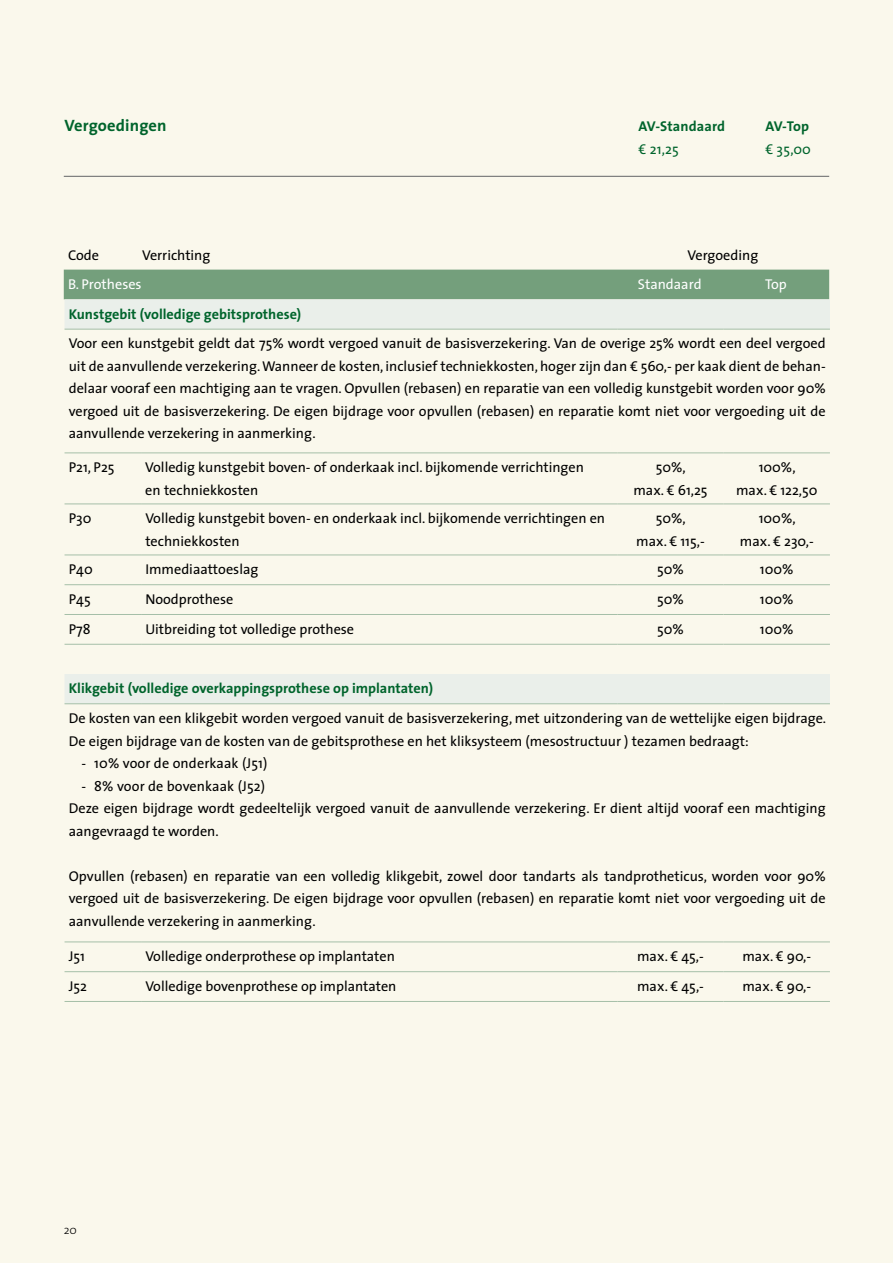
<style>
.page{position:relative;width:893px;height:1263px;background:#faf8ec}
.page>*{position:absolute;margin:0;border:0;box-sizing:border-box;transform-origin:0 0}
.t1{font:700 16.5px "The Sans";letter-spacing:.01em;color:#00642c}
.t2{font:14.25px/22.5px "The Sans";color:#000}
.t3{font:700 14.25px "The Sans";color:#00642c}
.t4{font:14.25px "The Sans";color:#fff}
.t5{font:14.25px "The Sans";letter-spacing:.01em;color:#00642c}
.t6{font:300 12px "The Sans";color:#000}
</style>
<div class="page">
<hr style="left:64px;top:176px;width:765px;height:1px;background:#636466">
<div style="left:64px;top:270px;width:765px;height:29px;background:#749f7c"></div>
<svg style="left:65px;top:299px;width:765px;height:404px"></svg>
<hr style="left:65px;top:453px;width:76px;height:1px;background:#a5bfa8">
<hr style="left:141px;top:453px;width:476px;height:1px;background:#a5bfa8">
<hr style="left:617px;top:453px;width:107px;height:1px;background:#a5bfa8">
<hr style="left:724px;top:453px;width:106px;height:1px;background:#a5bfa8">
<hr style="left:65px;top:504px;width:76px;height:1px;background:#a5bfa8">
<hr style="left:141px;top:504px;width:476px;height:1px;background:#a5bfa8">
<hr style="left:617px;top:504px;width:107px;height:1px;background:#a5bfa8">
<hr style="left:724px;top:504px;width:106px;height:1px;background:#a5bfa8">
<hr style="left:65px;top:555px;width:76px;height:1px;background:#a5bfa8">
<hr style="left:141px;top:555px;width:476px;height:1px;background:#a5bfa8">
<hr style="left:617px;top:555px;width:107px;height:1px;background:#a5bfa8">
<hr style="left:724px;top:555px;width:106px;height:1px;background:#a5bfa8">
<hr style="left:65px;top:584px;width:76px;height:1px;background:#a5bfa8">
<hr style="left:141px;top:584px;width:476px;height:1px;background:#a5bfa8">
<hr style="left:617px;top:584px;width:107px;height:1px;background:#a5bfa8">
<hr style="left:724px;top:584px;width:106px;height:1px;background:#a5bfa8">
<hr style="left:65px;top:614px;width:76px;height:1px;background:#a5bfa8">
<hr style="left:141px;top:614px;width:476px;height:1px;background:#a5bfa8">
<hr style="left:617px;top:614px;width:107px;height:1px;background:#a5bfa8">
<hr style="left:724px;top:614px;width:106px;height:1px;background:#a5bfa8">
<hr style="left:65px;top:942px;width:76px;height:1px;background:#a5bfa8">
<hr style="left:141px;top:942px;width:476px;height:1px;background:#a5bfa8">
<hr style="left:617px;top:942px;width:107px;height:1px;background:#a5bfa8">
<hr style="left:724px;top:942px;width:106px;height:1px;background:#a5bfa8">
<hr style="left:65px;top:971px;width:76px;height:1px;background:#a5bfa8">
<hr style="left:141px;top:971px;width:476px;height:1px;background:#a5bfa8">
<hr style="left:617px;top:971px;width:107px;height:1px;background:#a5bfa8">
<hr style="left:724px;top:971px;width:106px;height:1px;background:#a5bfa8">
<hr style="left:65px;top:329px;width:76px;height:1px;background:#a5bfa8">
<hr style="left:141px;top:329px;width:476px;height:1px;background:#a5bfa8">
<hr style="left:617px;top:329px;width:107px;height:1px;background:#a5bfa8">
<hr style="left:724px;top:329px;width:106px;height:1px;background:#a5bfa8">
<hr style="left:65px;top:644px;width:76px;height:1px;background:#a5bfa8">
<hr style="left:141px;top:644px;width:476px;height:1px;background:#a5bfa8">
<hr style="left:617px;top:644px;width:107px;height:1px;background:#a5bfa8">
<hr style="left:724px;top:644px;width:106px;height:1px;background:#a5bfa8">
<hr style="left:65px;top:703px;width:76px;height:1px;background:#a5bfa8">
<hr style="left:141px;top:703px;width:476px;height:1px;background:#a5bfa8">
<hr style="left:617px;top:703px;width:107px;height:1px;background:#a5bfa8">
<hr style="left:724px;top:703px;width:106px;height:1px;background:#a5bfa8">
<hr style="left:65px;top:1001px;width:76px;height:1px;background:#a5bfa8">
<hr style="left:141px;top:1001px;width:476px;height:1px;background:#a5bfa8">
<hr style="left:617px;top:1001px;width:107px;height:1px;background:#a5bfa8">
<hr style="left:724px;top:1001px;width:106px;height:1px;background:#a5bfa8">
<p class="t1" style="left:65px;top:115px;width:104px">Vergoedingen</p>
<p class="t3" style="left:639px;top:117px;width:88px">AV-Standaard</p>
<p class="t5" style="left:639px;top:140px;width:42px">€ 21,25</p>
<p class="t3" style="left:765px;top:117px;width:45px">AV-Top</p>
<p class="t5" style="left:765px;top:140px;width:47px">€ 35,00</p>
<p class="t2" style="left:68px;top:244px;width:32px">Code</p>
<p class="t2" style="left:142px;top:244px;width:70px">Verrichting</p>
<p class="t2" style="left:687px;top:244px;width:72px">Vergoeding</p>
<p class="t4" style="left:68px;top:275px;width:75px">B. Protheses</p>
<p class="t4" style="left:638px;top:275px;width:65px">Standaard</p>
<p class="t4" style="left:765px;top:275px;width:23px">Top</p>
<p class="t3" style="left:69px;top:305px;width:234px">Kunstgebit (volledige gebitsprothese)</p>
<p class="t2" style="left:69px;top:332px;width:758px;text-align:justify">Voor een kunstgebit geldt dat 75% wordt vergoed vanuit de basisverzekering. Van de overige 25% wordt een deel vergoed uit de aanvullende verzekering. Wanneer de kosten, inclusief techniekkosten, hoger zijn dan € 560,- per kaak dient de behan&shy;delaar vooraf een machtiging aan te vragen. Opvullen (rebasen) en reparatie van een volledig kunstgebit worden voor 90% vergoed uit de basisverzekering. De eigen bijdrage voor opvullen (rebasen) en reparatie komt niet voor vergoeding uit de aanvullende verzekering in aanmerking.</p>
<p class="t2" style="left:69px;top:456px;width:47px">P21, P25</p>
<p class="t2" style="left:145px;top:456px;width:440px">Volledig kunstgebit boven- of onderkaak incl. bijkomende verrichtingen en techniekkosten</p>
<p class="t2" style="left:633px;top:456px;width:76px;text-align:center">50%,<br>max. € 61,25</p>
<p class="t2" style="left:736px;top:456px;width:83px;text-align:center">100%,<br>max. € 122,50</p>
<p class="t2" style="left:69px;top:507px;width:24px">P30</p>
<p class="t2" style="left:145px;top:507px;width:461px">Volledig kunstgebit boven- en onderkaak incl. bijkomende verrichtingen en techniekkosten</p>
<p class="t2" style="left:636px;top:507px;width:70px;text-align:center">50%,<br>max. € 115,-</p>
<p class="t2" style="left:740px;top:507px;width:75px;text-align:center">100%,<br>max. € 230,-</p>
<p class="t2" style="left:69px;top:558px;width:25px">P40</p>
<p class="t2" style="left:145px;top:558px;width:115px">Immediaattoeslag</p>
<p class="t2" style="left:657px;top:558px;width:28px">50%</p>
<p class="t2" style="left:760px;top:558px;width:35px">100%</p>
<p class="t2" style="left:69px;top:588px;width:23px">P45</p>
<p class="t2" style="left:145px;top:588px;width:90px">Noodprothese</p>
<p class="t2" style="left:657px;top:588px;width:28px">50%</p>
<p class="t2" style="left:760px;top:588px;width:35px">100%</p>
<p class="t2" style="left:69px;top:618px;width:23px">P78</p>
<p class="t2" style="left:145px;top:618px;width:210px">Uitbreiding tot volledige prothese</p>
<p class="t2" style="left:657px;top:618px;width:28px">50%</p>
<p class="t2" style="left:760px;top:618px;width:35px">100%</p>
<p class="t3" style="left:69px;top:679px;width:366px">Klikgebit (volledige overkappingsprothese op implantaten)</p>
<p class="t2" style="left:69px;top:707px;width:759px">De kosten van een klikgebit worden vergoed vanuit de basisverzekering, met uitzondering van de wettelijke eigen bijdrage.<br>De eigen bijdrage van de kosten van de gebitsprothese en het kliksysteem (mesostructuur ) tezamen bedraagt:</p>
<p class="t2" style="left:82px;top:752px;width:187px">- 10% voor de onderkaak (J51)</p>
<p class="t2" style="left:69px;top:775px;width:758px;text-indent:13px">- 8% voor de bovenkaak (J52)<br>Deze eigen bijdrage wordt gedeeltelijk vergoed vanuit de aanvullende verzekering. Er dient altijd vooraf een machtiging aangevraagd te worden.</p>
<p class="t2" style="left:69px;top:865px;width:758px;text-align:justify">Opvullen (rebasen) en reparatie van een volledig klikgebit, zowel door tandarts als tandprotheticus, worden voor 90% vergoed uit de basisverzekering. De eigen bijdrage voor opvullen (rebasen) en reparatie komt niet voor vergoeding uit de aanvullende verzekering in aanmerking.</p>
<p class="t2" style="left:69px;top:945px;width:18px">J51</p>
<p class="t2" style="left:145px;top:945px;width:251px">Volledige onderprothese op implantaten</p>
<p class="t2" style="left:637px;top:945px;width:68px">max. € 45,-</p>
<p class="t2" style="left:742px;top:945px;width:70px">max. € 90,-</p>
<p class="t2" style="left:69px;top:975px;width:20px">J52</p>
<p class="t2" style="left:145px;top:975px;width:253px">Volledige bovenprothese op implantaten</p>
<p class="t2" style="left:637px;top:975px;width:68px">max. € 45,-</p>
<p class="t2" style="left:742px;top:975px;width:70px">max. € 90,-</p>
<p class="t6" style="left:64px;top:1222px;width:15px">20</p>
</div>
